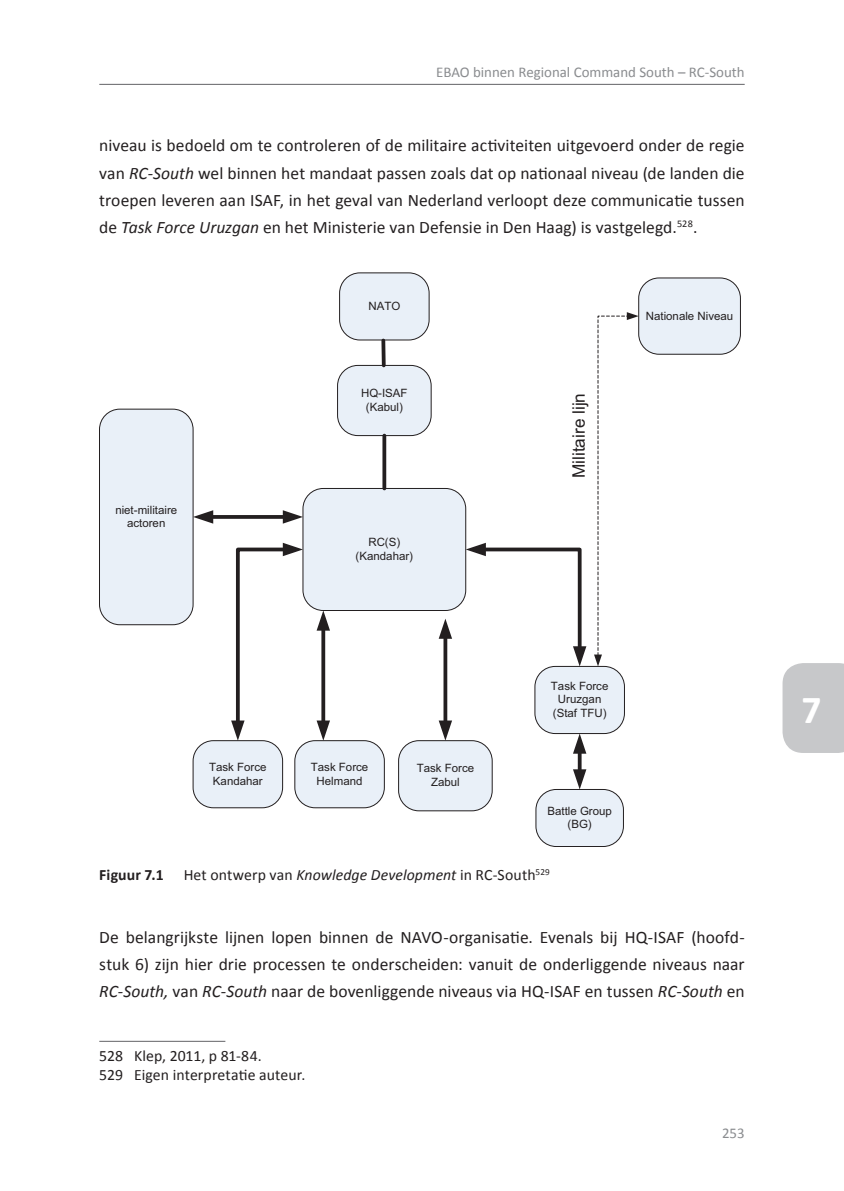
<style>
.page{position:relative;width:844px;height:1191px;background:#fff}
.page>*{position:absolute;margin:0;border:0;box-sizing:border-box;transform-origin:0 0}
.t1{font:700 39.73px "Calibri";color:#fff}
.t2{font:17.5px/27.3px "Calibri";color:#231f20;text-align:justify}
.t3{font:17.15px "Arial";color:#231f20}
.t4{font:15.75px/19.2px "Calibri";letter-spacing:.005em;color:#231f20}
.t5{font:700 15.75px "Calibri";letter-spacing:.005em;color:#231f20}
.t6{font:14.88px "Calibri";color:#8a8c8f}
.t7{font:11.55px/13.8px "Arial";color:#231f20;text-align:center}
.s1{font-style:italic}
</style>
<div class="page">
<div style="left:782px;top:663px;width:61px;height:90px;background:#c7c8ca"></div>
<hr style="left:99px;top:84px;width:645px;height:1px;background:#636366">
<div style="left:303px;top:488px;width:162px;height:122px;background:#e9f0f8;border-radius:20px"></div>
<div style="left:303px;top:488px;width:163px;height:122px;border:1px solid #231f20;border-radius:20px"></div>
<div style="left:534px;top:666px;width:90px;height:67px;background:#e9f0f8;border-radius:20px"></div>
<div style="left:534px;top:666px;width:90px;height:67px;border:1px solid #231f20;border-radius:20px"></div>
<div style="left:295px;top:740px;width:89px;height:67px;background:#e9f0f8;border-radius:20px"></div>
<div style="left:294px;top:740px;width:90px;height:68px;border:1px solid #231f20;border-radius:20px"></div>
<div style="left:398px;top:740px;width:94px;height:71px;background:#e9f0f8;border-radius:20px"></div>
<div style="left:398px;top:740px;width:94px;height:71px;border:1px solid #231f20;border-radius:20px"></div>
<div style="left:638px;top:278px;width:102px;height:76px;background:#e9f0f8;border-radius:20px"></div>
<div style="left:638px;top:278px;width:102px;height:76px;border:1px solid #231f20;border-radius:20px"></div>
<div style="left:339px;top:273px;width:90px;height:67px;background:#e9f0f8;border-radius:20px"></div>
<div style="left:339px;top:273px;width:90px;height:67px;border:1px solid #231f20;border-radius:20px"></div>
<div style="left:536px;top:789px;width:87px;height:57px;background:#e9f0f8;border-radius:20px"></div>
<div style="left:535px;top:789px;width:88px;height:57px;border:1px solid #231f20;border-radius:20px"></div>
<div style="left:337px;top:365px;width:94px;height:70px;background:#e9f0f8;border-radius:20px"></div>
<div style="left:337px;top:365px;width:94px;height:71px;border:1px solid #231f20;border-radius:20px"></div>
<svg style="left:465px;top:543px;width:121px;height:123px"></svg>
<svg style="left:577px;top:753px;width:4px;height:16px"></svg>
<svg style="left:573px;top:733px;width:13px;height:20px"></svg>
<svg style="left:573px;top:769px;width:13px;height:20px"></svg>
<svg style="left:381px;top:340px;width:4px;height:25px"></svg>
<svg style="left:382px;top:435px;width:4px;height:53px"></svg>
<svg style="left:594px;top:312px;width:44px;height:354px"></svg>
<div style="left:193px;top:740px;width:89px;height:67px;background:#e9f0f8;border-radius:20px"></div>
<div style="left:193px;top:740px;width:90px;height:68px;border:1px solid #231f20;border-radius:20px"></div>
<svg style="left:231px;top:543px;width:72px;height:197px"></svg>
<div style="left:99px;top:409px;width:94px;height:216px;background:#e9f0f8;border-radius:20px"></div>
<div style="left:99px;top:409px;width:94px;height:216px;border:1px solid #231f20;border-radius:20px"></div>
<svg style="left:321px;top:630px;width:4px;height:90px"></svg>
<svg style="left:316px;top:610px;width:14px;height:20px"></svg>
<svg style="left:316px;top:720px;width:14px;height:20px"></svg>
<svg style="left:443px;top:639px;width:4px;height:81px"></svg>
<svg style="left:438px;top:619px;width:14px;height:20px"></svg>
<svg style="left:438px;top:720px;width:14px;height:20px"></svg>
<svg style="left:213px;top:515px;width:70px;height:4px"></svg>
<svg style="left:283px;top:510px;width:20px;height:13px"></svg>
<svg style="left:193px;top:510px;width:20px;height:13px"></svg>
<hr style="left:99px;top:1040px;width:126px;height:1px;background:#636366">
<p class="t6" style="left:436px;top:63px;width:310px">EBAO binnen Regional Command South – RC-South</p>
<p class="t2" style="left:99px;top:131px;width:646px">niveau is bedoeld om te controleren of de militaire activiteiten uitgevoerd onder de regie van <span class="s1">RC-South</span> wel binnen het mandaat passen zoals dat op nationaal niveau (de landen die troepen leveren aan ISAF, in het geval van Nederland verloopt deze communicatie tussen de <span class="s1">Task Force Uruzgan</span> en het Ministerie van Defensie in Den Haag) is vastgelegd.<sup>528</sup>.</p>
<p class="t7" style="left:115px;top:502px;width:63px">niet-militaire actoren</p>
<p class="t7" style="left:368px;top:299px;width:33px">NATO</p>
<p class="t7" style="left:361px;top:386px;width:48px">HQ-ISAF (Kabul)</p>
<p class="t3" style="left:567px;top:478px;width:87px;rotate:-90deg">Militaire lijn</p>
<p class="t7" style="left:355px;top:535px;width:59px">RC(S) (Kandahar)</p>
<p class="t7" style="left:645px;top:309px;width:89px">Nationale Niveau</p>
<p class="t7" style="left:209px;top:760px;width:59px">Task Force<br>Kandahar</p>
<p class="t7" style="left:311px;top:760px;width:59px">Task Force<br>Helmand</p>
<p class="t7" style="left:416px;top:761px;width:59px">Task Force<br>Zabul</p>
<p class="t7" style="left:551px;top:679px;width:59px">Task Force<br>Uruzgan (Staf TFU)</p>
<p class="t7" style="left:547px;top:803px;width:66px">Battle Group (BG)</p>
<p class="t5" style="left:99px;top:865px;width:66px">Figuur 7.1</p>
<p class="t4" style="left:184px;top:864px;width:367px">Het ontwerp van <span class="s1">Knowledge Development</span> in RC-South<sup>529</sup></p>
<p class="t2" style="left:99px;top:922px;width:646px">De belangrijkste lijnen lopen binnen de NAVO-organisatie. Evenals bij HQ-ISAF (hoofd&shy;stuk 6) zijn hier drie processen te onderscheiden: vanuit de onderliggende niveaus naar <span class="s1">RC-South,</span> van <span class="s1">RC-South</span> naar de bovenliggende niveaus via HQ-ISAF en tussen <span class="s1">RC-South</span> en</p>
<p class="t4" style="left:99px;top:1045px;width:207px">528 Klep, 2011, p 81-84.<br>529 Eigen interpretatie auteur.</p>
<p class="t6" style="left:721px;top:1123px;width:24px">253</p>
<h1 class="t1" style="left:801px;top:685px;width:22px">7</h1>
</div>
